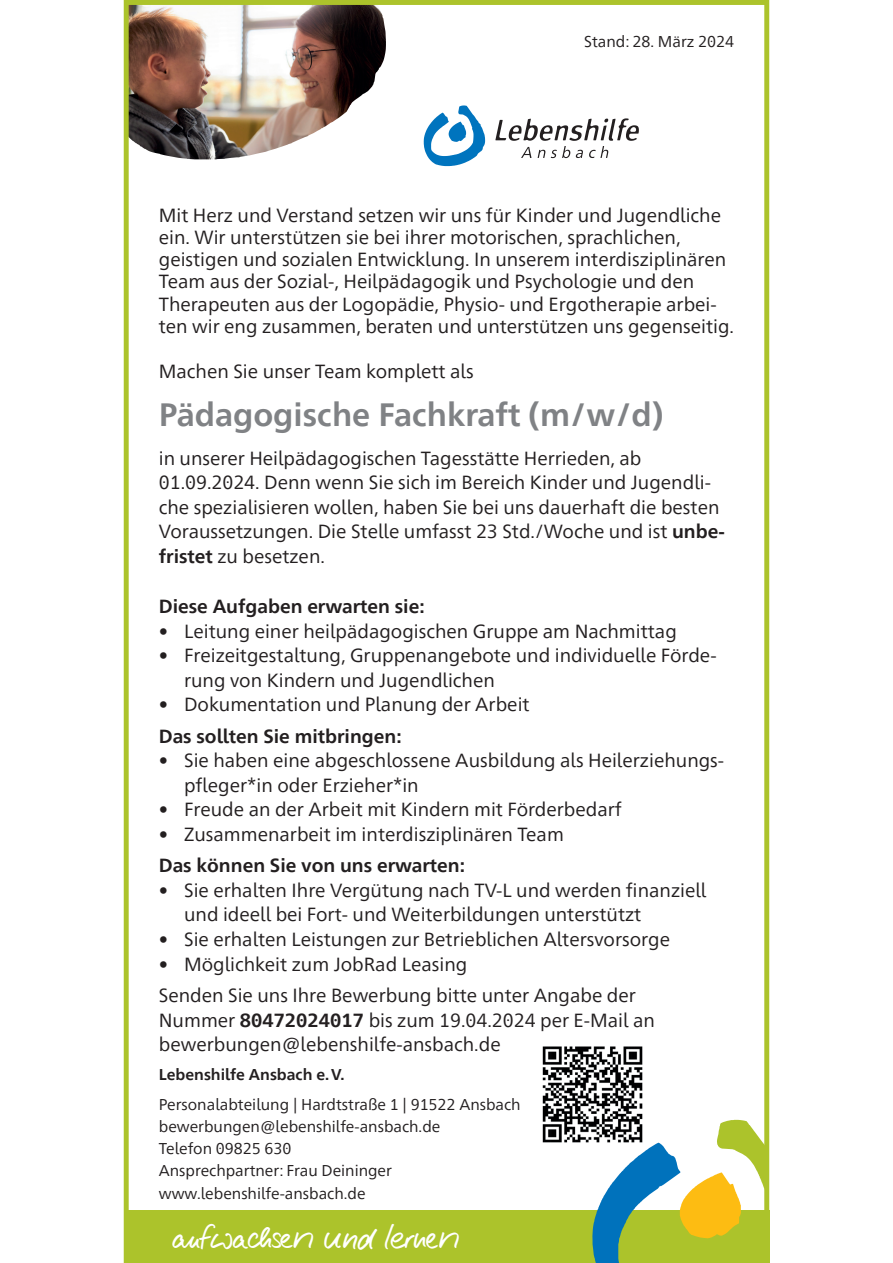
<style>
.page{position:relative;width:893px;height:1263px;background:#fff}
.page>*{position:absolute;margin:0;border:0;box-sizing:border-box;transform-origin:0 0}
.t1{font:39.6px "Nifty Script";color:#fff}
.t2{font:700 32.25px "Frutiger Neue 1450 Pro";color:#808285}
.t3{font:18.9px/24.5px "Frutiger Neue 1450 Pro";color:#231f20}
.t4{font:700 18.9px "Frutiger Neue 1450 Pro";color:#231f20}
.t5{font:15.6px/22.2px "Frutiger Neue 1450 Pro";color:#231f20}
.t6{font:700 15.6px "Frutiger Neue 1450 Pro";color:#231f20}
.s1{font-weight:700}
</style>
<div class="page">
<img style="left:542px;top:1046px;width:101px;height:97px">
<img style="left:130px;top:6px;width:256px;height:153px">
<svg style="left:424px;top:105px;width:61px;height:61px"></svg>
<svg style="left:495px;top:118px;width:144px;height:40px"></svg>
<div style="left:124px;top:0;width:645px;height:1263px;border:5px solid #acc32b"></div>
<div style="left:124px;top:1210px;width:645px;height:53px;background:#acc32b"></div>
<svg style="left:592px;top:1120px;width:174px;height:143px"></svg>
<p class="t5" style="left:584px;top:29px;width:151px">Stand: 28. März 2024</p>
<p class="t3" style="left:159px;top:203px;width:577px;line-height:22.2px">Mit Herz und Verstand setzen wir uns für Kinder und Jugendliche ein. Wir unterstützen sie bei ihrer motorischen, sprachlichen, geistigen und sozialen Entwicklung. In unserem interdisziplinären Team aus der Sozial-, Heilpädagogik und Psychologie und den Therapeuten aus der Logopädie, Physio- und Ergotherapie arbei&shy;ten wir eng zusammen, beraten und unterstützen uns gegenseitig.</p>
<p class="t3" style="left:159px;top:357px;width:316px">Machen Sie unser Team komplett als</p>
<h2 class="t2" style="left:159px;top:392px;width:506px">Pädagogische Fachkraft (m/w/d)</h2>
<p class="t3" style="left:159px;top:445px;width:567px">in unserer Heilpädagogischen Tagesstätte Herrieden, ab 01.09.2024. Denn wenn Sie sich im Bereich Kinder und Jugendli&shy;che spezialisieren wollen, haben Sie bei uns dauerhaft die besten Voraussetzungen. Die Stelle umfasst 23 Std./Woche und ist <span class="s1">unbe&shy;fristet</span> zu besetzen.</p>
<p class="t4" style="left:159px;top:593px;width:267px">Diese Aufgaben erwarten sie:</p>
<p class="t3" style="left:159px;top:618px;width:519px">• Leitung einer heilpädagogischen Gruppe am Nachmittag</p>
<p class="t3" style="left:184px;top:642px;width:534px;text-indent:-25px">• Freizeitgestaltung, Gruppenangebote und individuelle Förde&shy;rung von Kindern und Jugendlichen</p>
<p class="t3" style="left:159px;top:691px;width:372px">• Dokumentation und Planung der Arbeit</p>
<p class="t4" style="left:159px;top:723px;width:244px">Das sollten Sie mitbringen:</p>
<p class="t3" style="left:184px;top:747px;width:542px;text-indent:-25px">• Sie haben eine abgeschlossene Ausbildung als Heilerziehungs&shy;pfleger*in oder Erzieher*in</p>
<p class="t3" style="left:159px;top:796px;width:465px">• Freude an der Arbeit mit Kindern mit Förderbedarf</p>
<p class="t3" style="left:159px;top:821px;width:407px">• Zusammenarbeit im interdisziplinären Team</p>
<p class="t4" style="left:159px;top:852px;width:308px">Das können Sie von uns erwarten:</p>
<p class="t3" style="left:184px;top:877px;width:524px;text-indent:-25px">• Sie erhalten Ihre Vergütung nach TV-L und werden finanziell und ideell bei Fort- und Weiterbildungen unterstützt</p>
<p class="t3" style="left:159px;top:926px;width:513px">• Sie erhalten Leistungen zur Betrieblichen Altersvorsorge</p>
<p class="t3" style="left:159px;top:947px;width:479px;line-height:31.5px">• Möglichkeit zum JobRad Leasing<br>Senden Sie uns Ihre Bewerbung bitte unter Angabe der</p>
<p class="t3" style="left:159px;top:1006px;width:498px">Nummer <span class="s1">80472024017</span> bis zum 19.04.2024 per E-Mail an bewerbungen@lebenshilfe-ansbach.de</p>
<p class="t6" style="left:159px;top:1063px;width:187px">Lebenshilfe Ansbach e.V.</p>
<p class="t5" style="left:159px;top:1092px;width:363px">Personalabteilung | Hardtstraße 1 | 91522 Ansbach bewerbungen@lebenshilfe-ansbach.de<br>Telefon 09825 630<br>Ansprechpartner: Frau Deininger www.lebenshilfe-ansbach.de</p>
<h1 class="t1" style="left:172px;top:1205px;width:288px">aufwachsen und lernen</h1>
</div>
